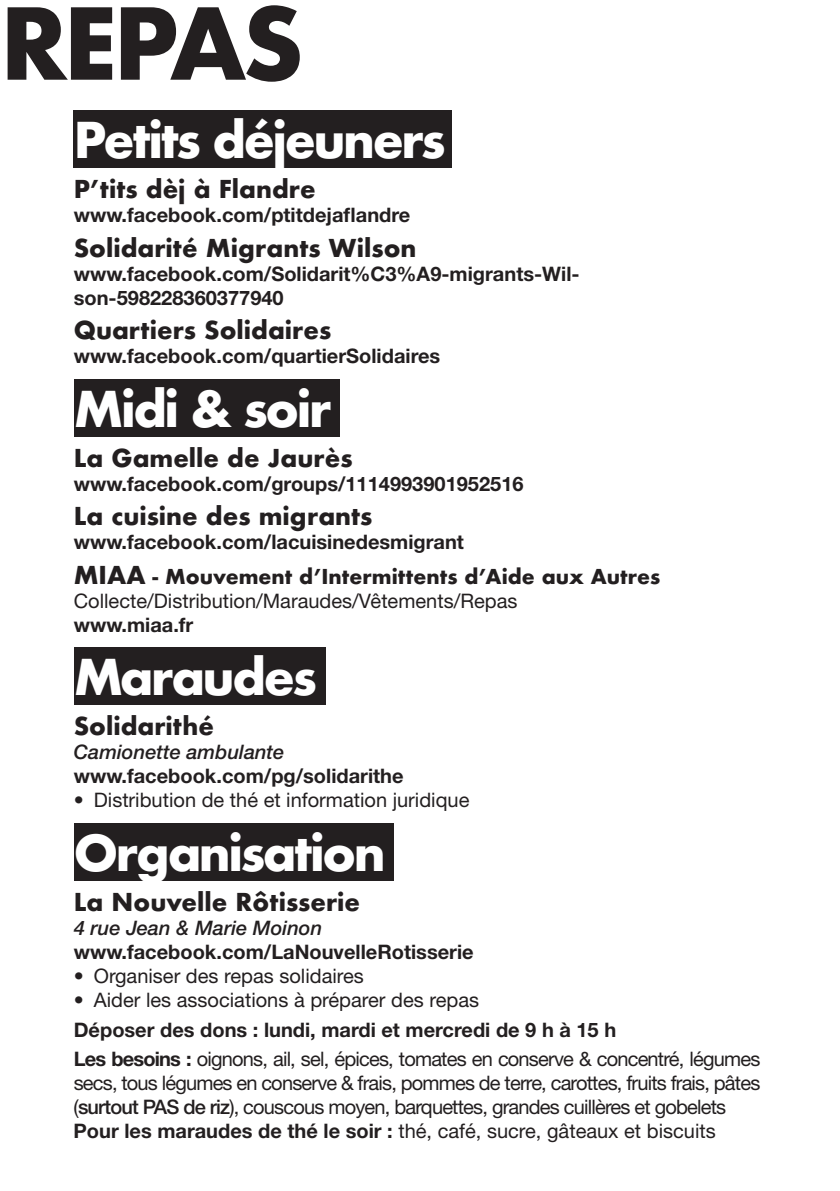
<style>
.page{position:relative;width:840px;height:1191px;background:#fff}
.page>*{position:absolute;margin:0;border:0;box-sizing:border-box;transform-origin:0 0}
.t1{font:700 96px "Futura";letter-spacing:-.05em;color:#231f20}
.t2{font:700 48px "Futura";letter-spacing:-.05em;color:#fff}
.t3{font:700 24px "Futura";color:#231f20}
.t4{font:20px/24px "Helvetica Neue LT Std";letter-spacing:-.04em;color:#231f20}
.t5{font:700 20px/24px "Helvetica Neue LT Std";color:#231f20}
.t6{font:20px "Helvetica Neue LT Std";color:#231f20}
.t7{font:700 20px "Futura";color:#231f20}
.t8{font:italic 500 20px "Helvetica Neue LT Std";color:#231f20}
.s1{font-size:24px}
.s2{font-weight:700}
.s3{font-weight:500}
</style>
<div class="page">
<div style="left:74px;top:379px;width:265px;height:58px;background:#231f20"></div>
<div style="left:74px;top:647px;width:251px;height:57px;background:#231f20"></div>
<div style="left:74px;top:823px;width:319px;height:57px;background:#231f20"></div>
<div style="left:74px;top:111px;width:378px;height:57px;background:#231f20"></div>
<h1 class="t1" style="left:0;top:-26px;width:305px">REPAS</h1>
<h2 class="t2" style="left:74px;top:105px;width:373px">Petits déjeuners</h2>
<p class="t3" style="left:74px;top:172px;width:243px">P’tits dèj à Flandre</p>
<p class="t5" style="left:74px;top:203px;width:338px">www.facebook.com/ptitdejaflandre</p>
<p class="t3" style="left:74px;top:230px;width:344px">Solidarité Migrants Wilson</p>
<p class="t5" style="left:74px;top:261px;width:507px">www.facebook.com/Solidarit%C3%A9-migrants-Wil&shy;son-598228360377940</p>
<p class="t3" style="left:74px;top:313px;width:259px">Quartiers Solidaires</p>
<p class="t5" style="left:74px;top:344px;width:368px">www.facebook.com/quartierSolidaires</p>
<h2 class="t2" style="left:74px;top:374px;width:259px">Midi &amp; soir</h2>
<p class="t3" style="left:74px;top:440px;width:280px">La Gamelle de Jaurès</p>
<p class="t5" style="left:74px;top:471px;width:451px">www.facebook.com/groups/1114993901952516</p>
<p class="t3" style="left:74px;top:499px;width:300px">La cuisine des migrants</p>
<p class="t5" style="left:74px;top:530px;width:391px">www.facebook.com/lacuisinedesmigrant</p>
<p class="t7" style="left:74px;top:562px;width:587px"><span class="s1">MIAA</span> - Mouvement d’Intermittents d’Aide aux Autres</p>
<p class="t6" style="left:74px;top:589px;width:445px">Collecte/Distribution/Maraudes/Vêtements/Repas</p>
<p class="t5" style="left:74px;top:612px;width:121px">www.miaa.fr</p>
<h2 class="t2" style="left:74px;top:642px;width:244px">Maraudes</h2>
<p class="t3" style="left:74px;top:709px;width:142px">Solidarithé</p>
<p class="t8" style="left:74px;top:740px;width:212px">Camionette ambulante</p>
<p class="t5" style="left:74px;top:763px;width:331px">www.facebook.com/pg/solidarithe</p>
<p class="t6" style="left:74px;top:788px;width:397px">• Distribution de thé et information juridique</p>
<h2 class="t2" style="left:74px;top:818px;width:313px">Organisation</h2>
<p class="t3" style="left:74px;top:884px;width:288px">La Nouvelle Rôtisserie</p>
<p class="t8" style="left:74px;top:916px;width:250px">4 rue Jean &amp; Marie Moinon</p>
<p class="t5" style="left:74px;top:939px;width:401px">www.facebook.com/LaNouvelleRotisserie</p>
<p class="t6" style="left:74px;top:963px;width:291px">• Organiser des repas solidaires</p>
<p class="t6" style="left:74px;top:987px;width:406px">• Aider les associations à préparer des repas</p>
<p class="t4" style="left:74px;top:1014px;width:687px;line-height:29.6px"><span class="s2">Déposer des dons : lundi, mardi et mercredi de 9 h à 15 h<br>Les besoins :</span> oignons, ail, sel, épices, tomates en conserve &amp; concentré, légumes</p>
<p class="t4" style="left:74px;top:1070px;width:687px">secs, tous légumes en conserve &amp; frais, pommes de terre, carottes, fruits frais, pâtes (<span class="s3">surtout PAS de riz</span>), couscous moyen, barquettes, grandes cuillères et gobelets<br><span class="s2">Pour les maraudes de thé le soir :</span> thé, café, sucre, gâteaux et biscuits</p>
</div>
